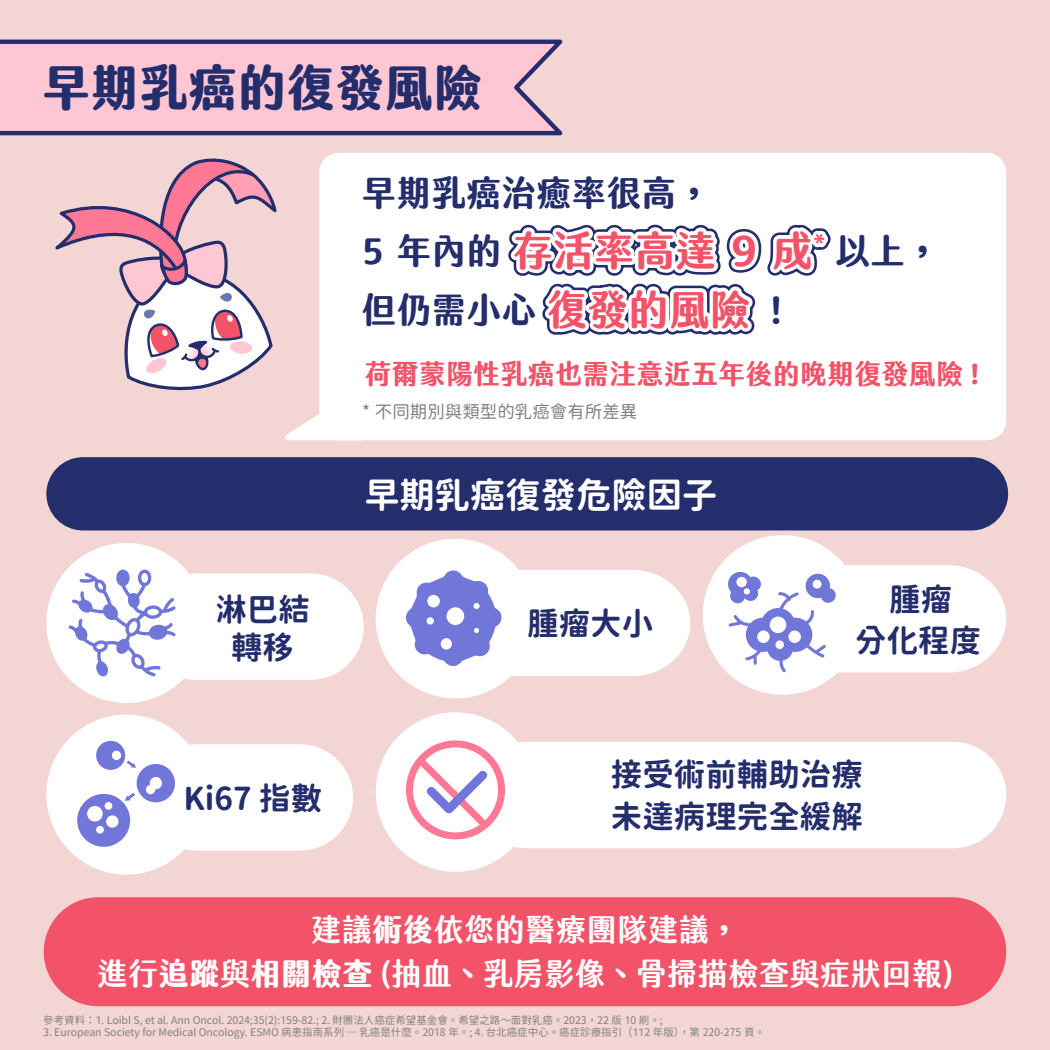
<style>
.page{position:relative;width:1050px;height:1050px;background:#f3d5d3}
.page>*{position:absolute;margin:0;border:0;box-sizing:border-box;transform-origin:0 0}
.t1{font:49px "jf jinxuanlatte 2.0 Heavy";color:#252e6c}
.t2{font:700 40.77px/59px "jf jinxuanlatte 2.0 Extra";color:#f35369}
.t3{font:35.35px "Gen Sen Rounded TW B";color:#fff}
.t4{font:700 35px/58.6px "jf jinxuanlatte 2.0 Extra";color:#252e6c}
.t5{font:31.5px/37.8px "Gen Sen Rounded TW B";color:#252e6c;text-align:center}
.t6{font:30.62px/43.8px "jf jinxuanlatte 2.0 Bold";color:#fff;text-align:center}
.t7{font:700 27.21px "jf jinxuanlatte 2.0 Extra";color:#f35369}
.t8{font:17.5px "Gen Sen Rounded TW R";color:#808080}
.t9{font:10.5px "Gen Sen Rounded TW R";color:#808080}
.s1{font-family:"jf jinxuanlatte 2.0 Heavy"}
</style>
<div class="page">
<div style="left:46px;top:457px;width:962px;height:73px;background:#252e6c;border-radius:37px"></div>
<div style="left:46px;top:543px;width:160px;height:160px;background:#fff;border-radius:50%"></div>
<div style="left:703px;top:535px;width:159px;height:160px;background:#fff;border-radius:50%"></div>
<div style="left:376px;top:539px;width:159px;height:159px;background:#fff;border-radius:50%"></div>
<div style="left:46px;top:715px;width:160px;height:160px;background:#fff;border-radius:50%"></div>
<div style="left:143px;top:573px;width:221px;height:107px;background:#fff;border-radius:53px"></div>
<div style="left:143px;top:744px;width:210px;height:107px;background:#fff;border-radius:53px"></div>
<div style="left:376px;top:712px;width:159px;height:160px;background:#fff;border-radius:50%"></div>
<div style="left:472px;top:742px;width:534px;height:106px;background:#fff;border-radius:53px"></div>
<svg style="left:0;top:39px;width:503px;height:97px"></svg>
<div style="left:319px;top:153px;width:687px;height:287px;background:#fff;border-radius:20px"></div>
<svg style="left:503px;top:39px;width:337px;height:419px"></svg>
<div style="left:44px;top:897px;width:962px;height:109px;background:#f35369;border-radius:55px"></div>
<svg style="left:68px;top:569px;width:108px;height:108px"></svg>
<svg style="left:406px;top:570px;width:284px;height:106px"></svg>
<div style="left:406px;top:740px;width:99px;height:99px;border:7px solid #ff7994;border-radius:50%"></div>
<svg style="left:410px;top:750px;width:85px;height:84px"></svg>
<svg style="left:55px;top:156px;width:279px;height:284px"></svg>
<div style="left:761px;top:608px;width:34px;height:34px;background:#7077d8;border-radius:50%"></div>
<div style="left:746px;top:618px;width:34px;height:34px;background:#7077d8;border-radius:50%"></div>
<div style="left:728px;top:572px;width:24px;height:24px;background:#7077d8;border-radius:50%"></div>
<div style="left:743px;top:586px;width:15px;height:15px;background:#7077d8;border-radius:50%"></div>
<div style="left:746px;top:577px;width:15px;height:15px;background:#7077d8;border-radius:50%"></div>
<div style="left:730px;top:588px;width:15px;height:15px;background:#7077d8;border-radius:50%"></div>
<div style="left:767px;top:635px;width:26px;height:26px;background:#7077d8;border-radius:50%"></div>
<svg style="left:728px;top:615px;width:26px;height:14px"></svg>
<svg style="left:745px;top:645px;width:20px;height:18px"></svg>
<svg style="left:772px;top:565px;width:234px;height:110px"></svg>
<div style="left:770px;top:617px;width:16px;height:16px;background:#fff;border-radius:50%"></div>
<div style="left:736px;top:577px;width:11px;height:10px;background:#fff;border-radius:50%"></div>
<div style="left:813px;top:580px;width:9px;height:9px;background:#fff;border-radius:50%"></div>
<svg style="left:744px;top:588px;width:6px;height:6px"></svg>
<div style="left:757px;top:631px;width:13px;height:12px;background:#fff;border-radius:50%"></div>
<div style="left:788px;top:631px;width:13px;height:12px;background:#fff;border-radius:50%"></div>
<div style="left:775px;top:640px;width:9px;height:9px;background:#fff;border-radius:50%"></div>
<div style="left:137px;top:764px;width:38px;height:38px;background:#7077d8;border-radius:50%"></div>
<div style="left:96px;top:741px;width:29px;height:29px;background:#7077d8;border-radius:50%"></div>
<div style="left:146px;top:785px;width:9px;height:9px;background:#fffeff;border-radius:50%"></div>
<div style="left:150px;top:777px;width:12px;height:12px;background:#fffeff;border-radius:50%"></div>
<div style="left:112px;top:751px;width:9px;height:9px;background:#fffeff;border-radius:50%"></div>
<div style="left:77px;top:794px;width:53px;height:53px;background:#7077d8;border-radius:50%"></div>
<div style="left:87px;top:806px;width:16px;height:16px;background:#fffeff;border-radius:50%"></div>
<div style="left:106px;top:815px;width:13px;height:13px;background:#fffeff;border-radius:50%"></div>
<div style="left:96px;top:826px;width:8px;height:8px;background:#fffeff;border-radius:50%"></div>
<div style="left:105px;top:802px;width:7px;height:8px;background:#fffeff;border-radius:50%"></div>
<svg style="left:124px;top:758px;width:12px;height:10px"></svg>
<svg style="left:124px;top:792px;width:11px;height:9px"></svg>
<h1 class="t1" style="left:41px;top:43px;width:442px">早期乳癌的復發風險</h1>
<h3 class="t4" style="left:361px;top:159px;width:352px">早期乳癌治癒率很高，<br>5 年內的</h3>
<h2 class="t2" style="left:547px;top:216px;width:282px;text-indent:-34px">存活率高達 9 成<sup>*</sup>復發的風險</h2>
<h3 class="t4" style="left:361px;top:276px;width:177px">但仍需小心</h3>
<h3 class="t4" style="left:759px;top:276px;width:36px">！</h3>
<h3 class="t4" style="left:835px;top:218px;width:106px">以上，</h3>
<h3 class="t7" style="left:364px;top:349px;width:617px">荷爾蒙陽性乳癌也需注意近五年後的晚期復發風險 !</h3>
<h3 class="t8" style="left:363px;top:402px;width:276px">* 不同期別與類型的乳癌會有所差異</h3>
<h3 class="t5" style="left:215px;top:592px;width:96px">淋巴結轉移</h3>
<h3 class="t5" style="left:183px;top:780px;width:140px">Ki67 指數</h3>
<h3 class="t3" style="left:364px;top:475px;width:355px">早期乳癌復發危險因子</h3>
<h3 class="t5" style="left:527px;top:606px;width:127px">腫瘤大小</h3>
<h3 class="t5" style="left:855px;top:580px;width:127px;line-height:40.7px">腫瘤<br>分化程度</h3>
<h3 class="t5" style="left:611px;top:754px;width:253px;line-height:42.3px;text-align:left">接受術前輔助治療未達病理完全緩解</h3>
<h3 class="t6" style="left:97px;top:904px;width:858px">建議<span class="s1">術後</span>依您的醫療團隊建議，<br>進行<span class="s1">追蹤</span>與<span class="s1">相關檢查</span> (抽血、乳房影像、骨掃描檢查與症狀回報)</h3>
<p class="t9" style="left:43px;top:1014px;width:621px">參考資料：1. Loibl S, et al. Ann Oncol. 2024;35(2):159-82.; 2. 財團法人癌症希望基金會。希望之路～面對乳癌。2023，22 版 10 刷。;</p>
<p class="t9" style="left:43px;top:1026px;width:723px">3. European Society for Medical Oncology. ESMO 病患指南系列 ─ 乳癌是什麼。2018 年。; 4. 台北癌症中心。癌症診療指引（112 年版），第 220-275 頁。</p>
</div>
